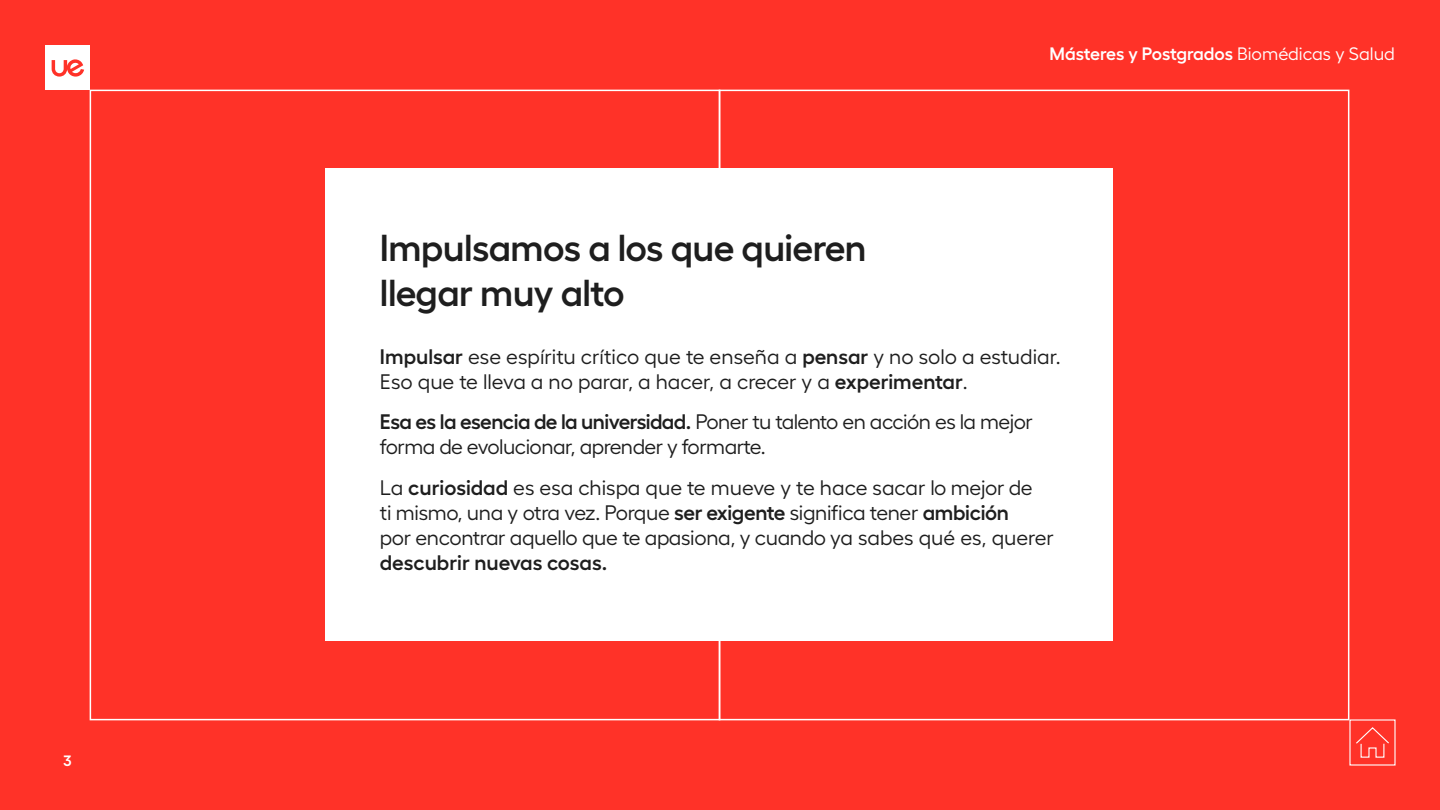
<style>
.page{position:relative;width:1440px;height:810px;background:#ff3228}
.page>*{position:absolute;margin:0;border:0;box-sizing:border-box;transform-origin:0 0}
.t1{font:600 37.5px/45px "Hellix";letter-spacing:-.015em;color:#1e1e1e}
.t2{font:21px/25.2px "Hellix";letter-spacing:-.015em;color:#1e1e1e}
.t3{font:600 21px "Hellix";color:#1e1e1e}
.t4{font:600 18px "Hellix";letter-spacing:-.005em;color:#fff}
.t5{font:600 15px "Hellix";color:#fff}
.s1{font-weight:400}
.s2{font-weight:600}
</style>
<div class="page">
<div style="left:326px;top:169px;width:787px;height:472px;background:#fff"></div>
<svg style="left:45px;top:45px;width:45px;height:45px;background:#ffe1df"></svg>
<svg style="left:1349px;top:719px;width:47px;height:47px"></svg>
<p class="t5" style="left:63px;top:748px;width:10px">3</p>
<p class="t4" style="left:1050px;top:39px;width:347px">Másteres y Postgrados <span class="s1">Biomédicas y Salud</span></p>
<h1 class="t1" style="left:380px;top:221px;width:488px">Impulsamos a los que quieren llegar muy alto</h1>
<p class="t2" style="left:380px;top:342px;width:682px"><span class="s2">Impulsar</span> ese espíritu crítico que te enseña a <span class="s2">pensar</span> y no solo a estudiar.<br>Eso que te lleva a no parar, a hacer, a crecer y a <span class="s2">experimentar</span>.</p>
<p class="t2" style="left:380px;top:407px;width:654px"><span class="s2">Esa es la esencia de la universidad.</span> Poner tu talento en acción es la mejor forma de evolucionar, aprender y formarte.</p>
<p class="t2" style="left:380px;top:472px;width:676px">La <span class="s2">curiosidad</span> es esa chispa que te mueve y te hace sacar lo mejor de<br>ti mismo, una y otra vez. Porque <span class="s2">ser exigente</span> significa tener <span class="s2">ambición<br></span>por encontrar aquello que te apasiona, y cuando ya sabes qué es, querer</p>
<p class="t3" style="left:380px;top:546px;width:229px">descubrir nuevas cosas.</p>
</div>
